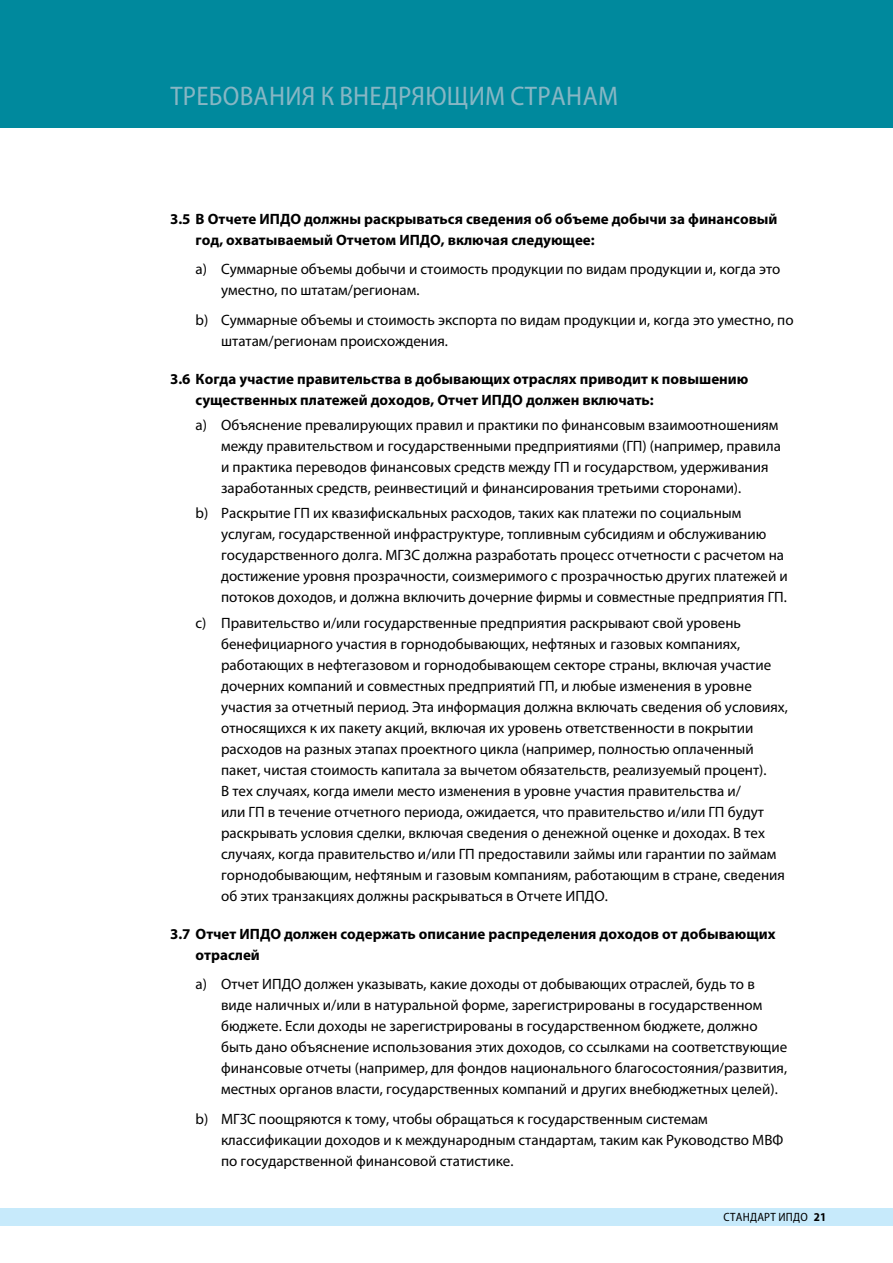
<style>
.page{position:relative;width:893px;height:1263px;background:#fff}
.page>*{position:absolute;margin:0;border:0;box-sizing:border-box;transform-origin:0 0}
.t1{font:semi-condensed 27px "Myriad Pro";letter-spacing:.015em;color:#87b6c4}
.t2{font:15px/21px "Myriad Pro";color:#000}
.t3{font:700 15px/21px "Myriad Pro";color:#000}
.t4{font:semi-condensed 12px "Myriad Pro";letter-spacing:.02em;color:#000}
.s1{font-weight:700}
</style>
<div class="page">
<div style="left:0;top:1208px;width:893px;height:18px;background:#c7eafb"></div>
<div style="left:0;top:0;width:893px;height:128px;background:#00899d"></div>
<h1 class="t1" style="left:170px;top:82px;width:446px">Требования к внедряющим странам</h1>
<p class="t3" style="left:196px;top:208px;width:583px;text-indent:-26px">3.5 В Отчете ИПДО должны раскрываться сведения об объеме добычи за финансовый год, охватываемый Отчетом ИПДО, включая следующее:</p>
<p class="t2" style="left:221px;top:259px;width:561px;text-indent:-26px">a) Суммарные объемы добычи и стоимость продукции по видам продукции и, когда это уместно, по штатам/регионам.</p>
<p class="t2" style="left:221px;top:309px;width:574px;text-indent:-26px">b) Суммарные объемы и стоимость экспорта по видам продукции и, когда это уместно, по штатам/регионам происхождения.</p>
<p class="t3" style="left:196px;top:368px;width:554px;text-indent:-26px">3.6 Когда участие правительства в добывающих отраслях приводит к повышению существенных платежей доходов, Отчет ИПДО должен включать:</p>
<p class="t2" style="left:221px;top:414px;width:561px;text-indent:-26px">a) Объяснение превалирующих правил и практики по финансовым взаимоотношениям между правительством и государственными предприятиями (ГП) (например, правила и практика переводов финансовых средств между ГП и государством, удерживания заработанных средств, реинвестиций и финансирования третьими сторонами).</p>
<p class="t2" style="left:221px;top:503px;width:568px;text-indent:-26px">b) Раскрытие ГП их квазифискальных расходов, таких как платежи по социальным услугам, государственной инфраструктуре, топливным субсидиям и обслуживанию государственного долга. МГЗС должна разработать процесс отчетности с расчетом на достижение уровня прозрачности, соизмеримого с прозрачностью других платежей и потоков доходов, и должна включить дочерние фирмы и совместные предприятия ГП.</p>
<p class="t2" style="left:221px;top:612px;width:568px;text-indent:-26px">c) Правительство и/или государственные предприятия раскрывают свой уровень бенефициарного участия в горнодобывающих, нефтяных и газовых компаниях, работающих в нефтегазовом и горнодобывающем секторе страны, включая участие дочерних компаний и совместных предприятий ГП, и любые изменения в уровне участия за отчетный период. Эта информация должна включать сведения об условиях, относящихся к их пакету акций, включая их уровень ответственности в покрытии расходов на разных этапах проектного цикла (например, полностью оплаченный пакет, чистая стоимость капитала за вычетом обязательств, реализуемый процент).<br>В тех случаях, когда имели место изменения в уровне участия правительства и/<br>или ГП в течение отчетного периода, ожидается, что правительство и/или ГП будут раскрывать условия сделки, включая сведения о денежной оценке и доходах. В тех случаях, когда правительство и/или ГП предоставили займы или гарантии по займам горнодобывающим, нефтяным и газовым компаниям, работающим в стране, сведения об этих транзакциях должны раскрываться в Отчете ИПДО.</p>
<p class="t3" style="left:196px;top:923px;width:581px;text-indent:-26px">3.7 Отчет ИПДО должен содержать описание распределения доходов от добывающих отраслей</p>
<p class="t2" style="left:221px;top:973px;width:568px;text-indent:-26px">а) Отчет ИПДО должен указывать, какие доходы от добывающих отраслей, будь то в виде наличных и/или в натуральной форме, зарегистрированы в государственном бюджете. Если доходы не зарегистрированы в государственном бюджете, должно быть дано объяснение использования этих доходов, со ссылками на соответствующие финансовые отчеты (например, для фондов национального благосостояния/развития, местных органов власти, государственных компаний и других внебюджетных целей).</p>
<p class="t2" style="left:221px;top:1108px;width:564px;text-indent:-26px">b) МГЗС поощряются к тому, чтобы обращаться к государственным системам классификации доходов и к международным стандартам, таким как Руководство МВФ по государственной финансовой статистике.</p>
<p class="t4" style="left:724px;top:1210px;width:104px">Стандарт ИПДО <span class="s1">21</span></p>
</div>
